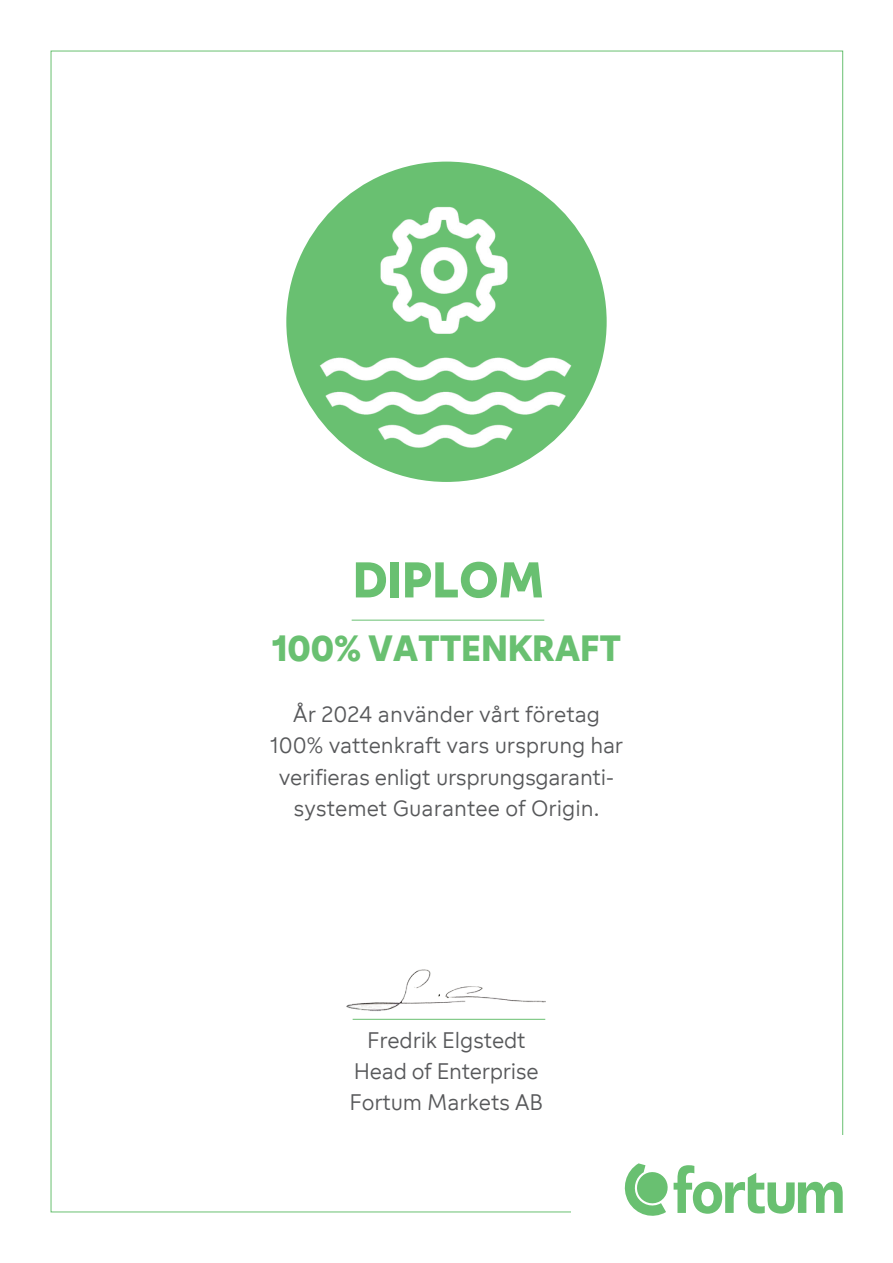
<style>
.page{position:relative;width:893px;height:1263px;background:#fff}
.page>*{position:absolute;margin:0;border:0;box-sizing:border-box;transform-origin:0 0}
.t1{font:700 54px "Fortum Sans TT";letter-spacing:-.005em;color:#69c071}
.t2{font:700 39px "Fortum Sans TT";letter-spacing:-.005em;color:#69c071}
.t3{font:300 24px/31.5px "Fortum Sans TT";letter-spacing:-.01em;color:#57585a;text-align:center}
</style>
<div class="page">
<svg style="left:624px;top:1163px;width:219px;height:53px"></svg>
<hr style="left:352px;top:620px;width:192px;height:1px;background:#69c071">
<div style="left:286px;top:162px;width:321px;height:320px;background:#69c071;border-radius:50%"></div>
<hr style="left:353px;top:1019px;width:192px;height:1px;background:#69c071">
<img style="left:295px;top:177px;width:301px;height:300px">
<img style="left:347px;top:970px;width:199px;height:41px">
<p class="t1" style="left:353px;top:547px;width:193px">DIPLOM</p>
<h2 class="t2" style="left:272px;top:625px;width:351px">100% VATTENKRAFT</h2>
<p class="t3" style="left:270px;top:698px;width:355px">År 2024 använder vårt företag 100% vattenkraft vars ursprung har verifieras enligt ursprungsgaranti&shy;systemet Guarantee of Origin.</p>
<p class="t3" style="left:349px;top:1024px;width:195px;line-height:31px">Fredrik Elgstedt<br>Head of Enterprise<br>Fortum Markets AB</p>
</div>
